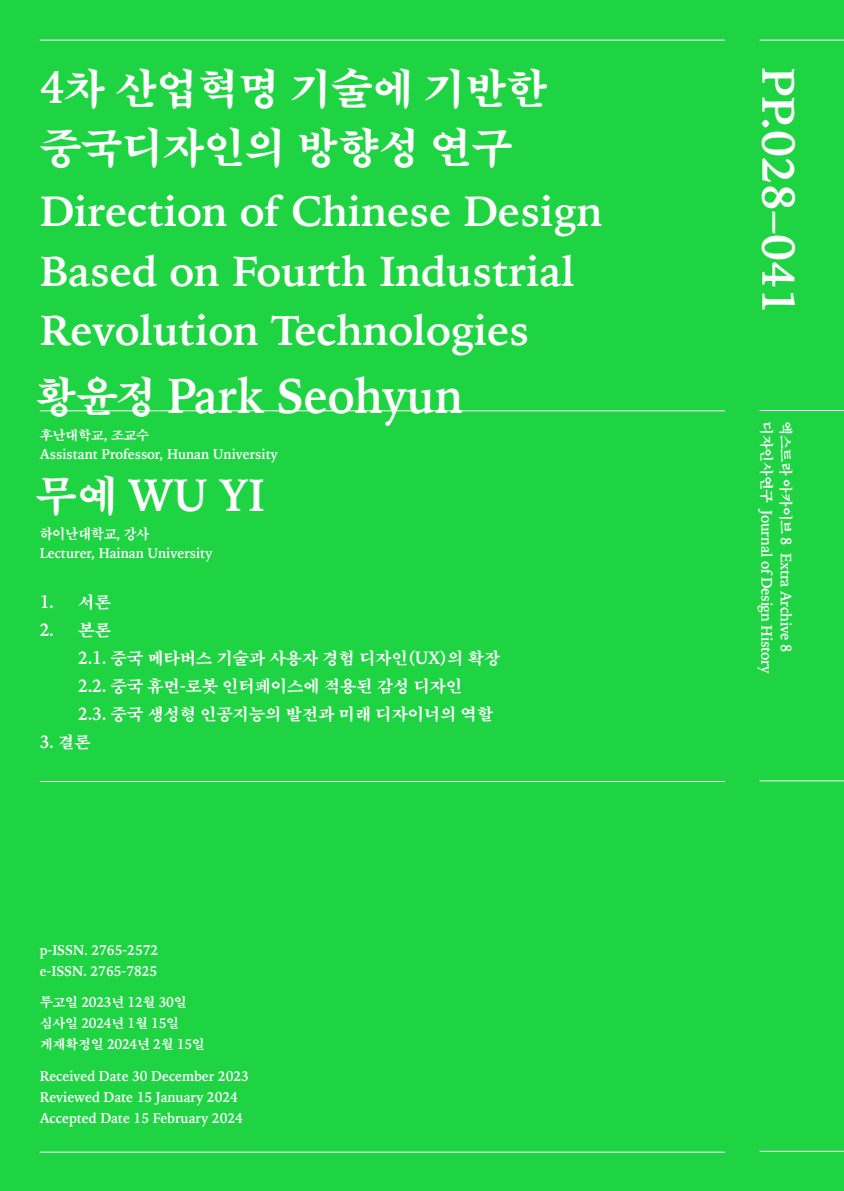
<style>
.page{position:relative;width:844px;height:1191px;background:#fff}
.page>*{position:absolute;margin:0;border:0;box-sizing:border-box;transform-origin:0 0}
.t1{font:700 49.18px "Iowan Old Style";letter-spacing:-.005em;color:#fff;scale:.93 1}
.t2{font:700 45.5px "Iowan Old Style";color:#fff}
.t3{font:700 45.32px "Iowan Old Style";color:#fff;scale:.93 1}
.t4{font:700 42px/59.5px "Iowan Old Style";letter-spacing:-.005em;color:#fff}
.t5{font:42px/59.5px "SM3 K Myung Jo";letter-spacing:-.025em;color:#fff}
.t6{font:700 18.03px "Iowan Old Style";color:#fff;scale:.93 1}
.t7{font:16.62px/28px "SM3 K Myung Jo";letter-spacing:-.025em;color:#fff}
.t8{font:700 15.05px/19.2px "Iowan Old Style";letter-spacing:-.025em;color:#fff;scale:.93 1}
.t9{font:700 14.17px/21px "Iowan Old Style";letter-spacing:-.005em;color:#fff;scale:.93 1}
.t10{font:700 14.17px/21px "Iowan Old Style";letter-spacing:-.025em;color:#fff;scale:.93 1}
.t11{font:14.17px "SM3 K Myung Jo";letter-spacing:-.025em;color:#fff;scale:.93 1}
.t12{font:13.12px "SM3 K Myung Jo";letter-spacing:-.025em;color:#fff}
.s1{font-family:"Iowan Old Style";font-weight:700;font-size:45.32px}
.s2{font-family:"SM3 K Myung Jo";font-weight:400;font-size:42px}
.s3{font-family:"Iowan Old Style";font-weight:700;font-size:14.17px}
.s4{font-family:"Iowan Old Style";font-weight:700}
.s5{font-family:"SM3 K Myung Jo";font-weight:400;font-size:16.62px}
.s6{font-family:"Iowan Old Style";font-weight:700;font-size:18.03px}
.s7{font-size:13.12px}
.s8{font-family:"SM3 K Myung Jo";font-weight:400;font-size:13.12px}
.s9{font-family:"SM3 K Myung Jo";font-weight:400;font-size:14px}
</style>
<div class="page">
<div style="left:0;top:0;width:843px;height:1191px;background:#1ed442"></div>
<hr style="left:759px;top:40px;width:84px;height:1px;background:#fff">
<hr style="left:759px;top:1150px;width:84px;height:1px;background:#fff">
<hr style="left:759px;top:410px;width:84px;height:1px;background:#fff">
<hr style="left:759px;top:780px;width:84px;height:1px;background:#fff">
<hr style="left:40px;top:40px;width:684px;height:1px;background:#fff">
<hr style="left:40px;top:1151px;width:684px;height:1px;background:#fff">
<hr style="left:40px;top:410px;width:684px;height:1px;background:#fff">
<hr style="left:40px;top:781px;width:684px;height:1px;background:#fff">
<h3 class="t5" style="left:40px;top:59px;width:509px"><span class="s1">4</span>차 산업혁명 기술에 기반한 중국디자인의 방향성 연구</h3>
<h3 class="t4" style="left:40px;top:180px;width:564px">Direction of Chinese Design<br>Based on Fourth Industrial<br>Revolution Technologies</h3>
<h1 class="t1" style="left:34px;top:351px;width:462px"><span class="s2">황윤정</span> Park Seohyun</h1>
<p class="t12" style="left:40px;top:428px;width:111px">후난대학교<span class="s3">,</span> 조교수</p>
<p class="t9" style="left:40px;top:443px;width:257px">Assistant Professor, Hunan University</p>
<h3 class="t3" style="left:35px;top:454px;width:248px"><span class="s2">무예</span> WU YI</h3>
<p class="t11" style="left:40px;top:526px;width:119px">하이난대학교<span class="s4">,</span> 강사</p>
<p class="t9" style="left:40px;top:542px;width:187px">Lecturer, Hainan University</p>
<p class="t6" style="left:40px;top:585px;width:78px">1. <span class="s5">서론</span></p>
<p class="t6" style="left:40px;top:613px;width:78px">2. <span class="s5">본론</span></p>
<p class="t7" style="left:78px;top:644px;width:423px"><span class="s6">2.1.</span> 중국 메타버스 기술과 사용자 경험 디자인<span class="s4">(</span><span class="s6">UX</span><span class="s4">)</span>의 확장<br><span class="s6">2.2.</span> 중국 휴먼<span class="s4">-</span>로봇 인터페이스에 적용된 감성 디자인<br><span class="s6">2.3.</span> 중국 생성형 인공지능의 발전과 미래 디자이너의 역할</p>
<p class="t6" style="left:40px;top:725px;width:56px">3. <span class="s5">결론</span></p>
<p class="t9" style="left:40px;top:938px;width:129px">p<span class="s7">-</span>ISSN. 2765<span class="s7">-</span>2572 e<span class="s7">-</span>ISSN. 2765<span class="s7">-</span>7825</p>
<p class="t10" style="left:40px;top:990px;width:160px"><span class="s8">투고일</span> 2023<span class="s8">년</span> 12<span class="s8">월</span> 30<span class="s8">일 심사일</span> 2024<span class="s8">년</span> 1<span class="s8">월</span> 15<span class="s8">일</span></p>
<p class="t12" style="left:40px;top:1037px;width:167px">게재확정일 <span class="s3">2024</span>년 <span class="s3">2</span>월 <span class="s3">15</span>일</p>
<p class="t9" style="left:40px;top:1064px;width:226px">Received Date 30 December 2023<br>Reviewed Date 15 January 2024<br>Accepted Date 15 February 2024</p>
<h2 class="t2" style="left:819px;top:67px;width:250px;rotate:90deg">PP.028–041</h2>
<p class="t8" style="left:796px;top:421px;width:273px;rotate:90deg"><span class="s9">엑스트라 아카이브</span> 8 Extra Archive 8 <span class="s9">디자인사연구</span> Journal of Design History</p>
</div>
